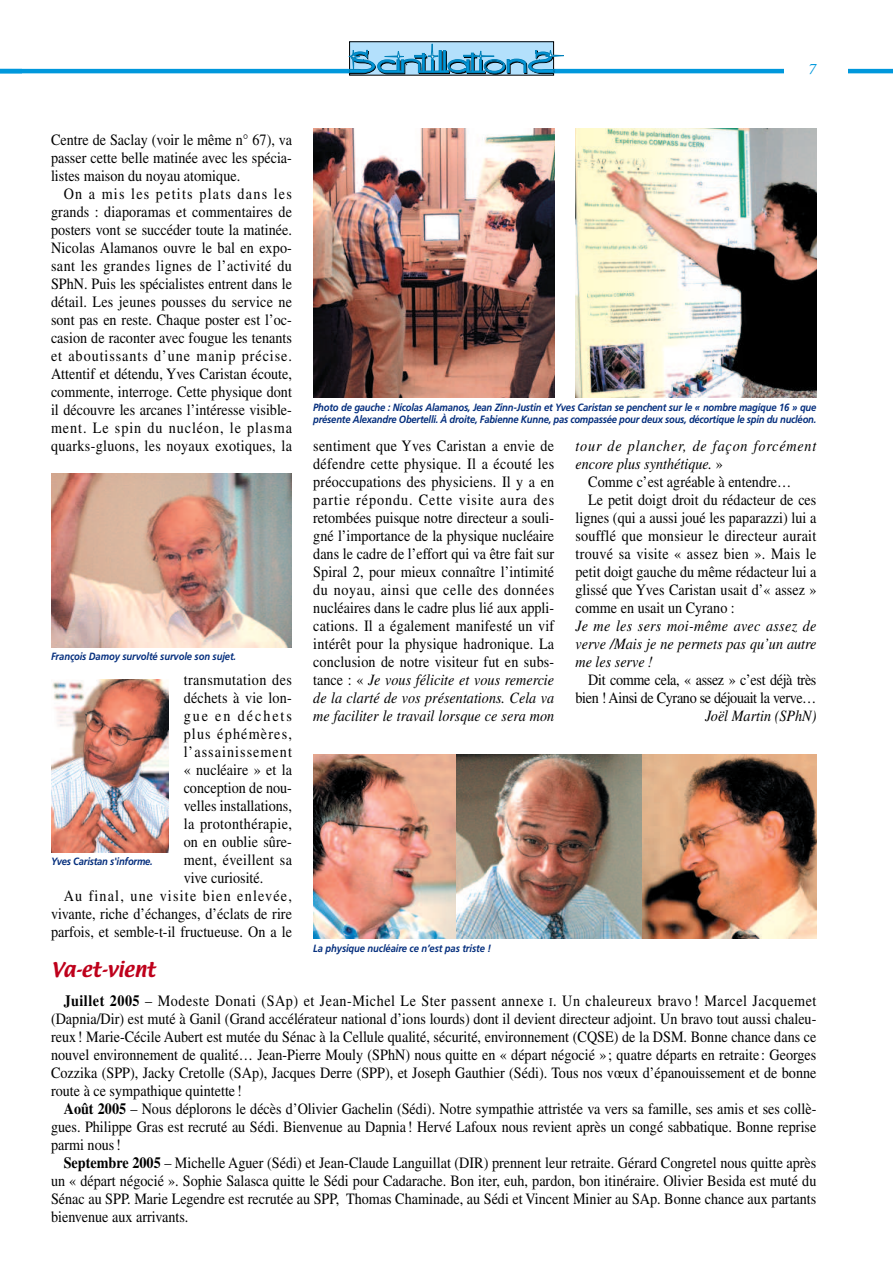
<style>
.page{position:relative;width:893px;height:1263px;background:#fff}
.page>*{position:absolute;margin:0;border:0;box-sizing:border-box;transform-origin:0 0}
.t1{font:18px "Textile";color:#be001b}
.t2{font:15.75px/18px "Times";color:#000;text-align:justify;scale:.9 1}
.t3{font:italic 15.75px/18px "Times";color:#000;text-align:justify;scale:.9 1}
.t4{font:15.75px/18px "Times";letter-spacing:-.025em;color:#000;text-align:right;scale:.9 1}
.t5{font:15.75px "Times";letter-spacing:.02em;color:#000;scale:.9 1}
.t6{font:15.75px "Times";letter-spacing:.085em;color:#000;scale:.9 1}
.t7{font:15.75px "Times";letter-spacing:.03em;color:#000;scale:.9 1}
.t8{font:italic 15.75px "Times";letter-spacing:.055em;color:#000;scale:.9 1}
.t9{font:15.75px "Times";letter-spacing:.07em;color:#000;scale:.9 1}
.t10{font:15.75px "Times";letter-spacing:.025em;color:#000;scale:.9 1}
.t11{font:15.75px "Times";letter-spacing:.135em;color:#000;scale:.9 1}
.t12{font:italic 15px "Times";color:#0098dc;scale:1.05 1}
.t13{font:italic 700 10.5px/12px "Frutiger";letter-spacing:-.02em;color:#042e7d;scale:.9 1}
.s1{font-style:italic}
.s2{font-style:normal}
.s3{font-weight:700}
.s4{font-size:11.85px}
</style>
<div class="page">
<hr style="left:0;top:69px;width:892px;height:4px;background:#0098dc">
<svg style="left:344px;top:41px;width:220px;height:35px;background:#75b0cf"></svg>
<div style="left:784px;top:44px;width:64px;height:52px;background:#fff"></div>
<img style="left:313px;top:129px;width:241px;height:269px">
<img style="left:51px;top:679px;width:118px;height:173px">
<img style="left:51px;top:474px;width:241px;height:173px">
<img style="left:456px;top:754px;width:186px;height:184px">
<img style="left:313px;top:754px;width:143px;height:184px">
<img style="left:642px;top:754px;width:174px;height:184px">
<img style="left:575px;top:129px;width:241px;height:269px">
<p class="t12" style="left:809px;top:63px;width:9px">7</p>
<p class="t2" style="left:51px;top:133px;width:269px">Centre de Saclay (voir le même n° 67), va passer cette belle matinée avec les spécia&shy;listes maison du noyau atomique.</p>
<p class="t2" style="left:51px;top:187px;width:269px;text-indent:13px">On a mis les petits plats dans les grands : diaporamas et commentaires de posters vont se succéder toute la matinée.<br>Nicolas Alamanos ouvre le bal en expo&shy;sant les grandes lignes de l’activité du SPhN. Puis les spécialistes entrent dans le détail. Les jeunes pousses du service ne sont pas en reste. Chaque poster est l’oc&shy;casion de raconter avec fougue les tenants et aboutissants d’une manip précise.<br>Attentif et détendu, Yves Caristan écoute, commente, interroge. Cette physique dont il découvre les arcanes l’intéresse visible&shy;ment. Le spin du nucléon, le plasma quarks-gluons, les noyaux exotiques, la</p>
<p class="t13" style="left:51px;top:651px;width:207px">François Damoy survolté survole son sujet.</p>
<p class="t7" style="left:184px;top:674px;width:122px">transmutation des</p>
<p class="t2" style="left:184px;top:691px;width:122px">déchets à vie lon-</p>
<p class="t11" style="left:184px;top:710px;width:122px">gue en déchets</p>
<p class="t6" style="left:184px;top:728px;width:122px">plus éphémères,</p>
<p class="t9" style="left:184px;top:746px;width:122px">l’assainissement</p>
<p class="t2" style="left:184px;top:763px;width:122px">« nucléaire » et la</p>
<p class="t2" style="left:184px;top:781px;width:122px">conception de nou-</p>
<p class="t2" style="left:184px;top:799px;width:122px">velles installations,</p>
<p class="t7" style="left:184px;top:818px;width:122px">la protonthérapie,</p>
<p class="t2" style="left:184px;top:835px;width:122px">on en oublie sûre-</p>
<p class="t10" style="left:184px;top:854px;width:122px">ment, éveillent sa</p>
<p class="t2" style="left:184px;top:871px;width:90px">vive curiosité.</p>
<p class="t6" style="left:64px;top:890px;width:255px">Au final, une visite bien enlevée,</p>
<p class="t2" style="left:51px;top:907px;width:269px">vivante, riche d’échanges, d’éclats de rire</p>
<p class="t2" style="left:51px;top:925px;width:269px">parfois, et semble-t-il fructueuse. On a le</p>
<p class="t13" style="left:51px;top:856px;width:115px">Yves Caristan s'informe.</p>
<p class="t13" style="left:313px;top:402px;width:561px">Photo de gauche : Nicolas Alamanos, Jean Zinn-Justin et Yves Caristan se penchent sur le « nombre magique 16 » que présente Alexandre Obertelli. À droite, Fabienne Kunne, pas compassée pour deux sous, décortique le spin du nucléon.</p>
<p class="t2" style="left:313px;top:439px;width:269px">sentiment que Yves Caristan a envie de défendre cette physique. Il a écouté les préoccupations des physiciens. Il y a en partie répondu. Cette visite aura des retombées puisque notre directeur a souli&shy;gné l’importance de la physique nucléaire dans le cadre de l’effort qui va être fait sur Spiral 2, pour mieux connaître l’intimité du noyau, ainsi que celle des données nucléaires dans le cadre plus lié aux appli&shy;cations. Il a également manifesté un vif intérêt pour la physique hadronique. La conclusion de notre visiteur fut en subs&shy;tance : « <span class="s1">Je vous félicite et vous remercie de la clarté de vos présentations. Cela va me faciliter le travail lorsque ce sera mon</span></p>
<p class="t8" style="left:575px;top:441px;width:269px">tour de plancher, de façon forcément</p>
<p class="t3" style="left:575px;top:457px;width:165px">encore plus synthétique. <span class="s2">»</span></p>
<p class="t2" style="left:588px;top:475px;width:227px">Comme c’est agréable à entendre…</p>
<p class="t2" style="left:588px;top:493px;width:255px">Le petit doigt droit du rédacteur de ces</p>
<p class="t2" style="left:575px;top:511px;width:269px">lignes (qui a aussi joué les paparazzi) lui a</p>
<p class="t5" style="left:575px;top:530px;width:269px">soufflé que monsieur le directeur aurait</p>
<p class="t5" style="left:575px;top:548px;width:269px">trouvé sa visite « assez bien ». Mais le</p>
<p class="t2" style="left:575px;top:565px;width:269px">petit doigt gauche du même rédacteur lui a</p>
<p class="t2" style="left:575px;top:583px;width:269px">glissé que Yves Caristan usait d’« assez »</p>
<p class="t2" style="left:575px;top:601px;width:179px">comme en usait un Cyrano :</p>
<p class="t3" style="left:575px;top:619px;width:269px">Je me les sers moi-même avec assez de verve /Mais je ne permets pas qu’un autre me les serve !</p>
<p class="t4" style="left:575px;top:673px;width:269px">Dit comme cela, « assez » c’est déjà très bien ! Ainsi de Cyrano se déjouait la verve…</p>
<p class="t3" style="left:705px;top:709px;width:125px">Joël Martin (SPhN)</p>
<p class="t13" style="left:313px;top:943px;width:199px">La physique nucléaire ce n’est pas triste !</p>
<p class="t1" style="left:51px;top:961px;width:106px">Va-et-vient</p>
<p class="t2" style="left:51px;top:993px;width:852px;text-indent:13px"><span class="s3">Juillet 2005</span> – Modeste Donati (SAp) et Jean-Michel Le Ster passent annexe <span class="s4">I</span>. Un chaleureux bravo ! Marcel Jacquemet (Dapnia/Dir) est muté à Ganil (Grand accélérateur national d’ions lourds) dont il devient directeur adjoint. Un bravo tout aussi chaleu&shy;reux! Marie-Cécile Aubert est mutée du Sénac à la Cellule qualité, sécurité, environnement (CQSE) de la DSM. Bonne chance dans ce nouvel environnement de qualité… Jean-Pierre Mouly (SPhN) nous quitte en « départ négocié »; quatre départs en retraite : Georges Cozzika (SPP), Jacky Cretolle (SAp), Jacques Derre (SPP), et Joseph Gauthier (Sédi). Tous nos vœux d’épanouissement et de bonne route à ce sympathique quintette !</p>
<p class="t2" style="left:51px;top:1101px;width:852px;text-indent:13px"><span class="s3">Août 2005</span> – Nous déplorons le décès d’Olivier Gachelin (Sédi). Notre sympathie attristée va vers sa famille, ses amis et ses collè&shy;gues. Philippe Gras est recruté au Sédi. Bienvenue au Dapnia ! Hervé Lafoux nous revient après un congé sabbatique. Bonne reprise parmi nous!</p>
<p class="t2" style="left:51px;top:1155px;width:852px;text-indent:13px"><span class="s3">Septembre 2005</span> – Michelle Aguer (Sédi) et Jean-Claude Languillat (DIR) prennent leur retraite. Gérard Congretel nous quitte après un « départ négocié ». Sophie Salasca quitte le Sédi pour Cadarache. Bon iter, euh, pardon, bon itinéraire. Olivier Besida est muté du Sénac au SPP. Marie Legendre est recrutée au SPP, Thomas Chaminade, au Sédi et Vincent Minier au SAp. Bonne chance aux partants bienvenue aux arrivants.</p>
</div>
